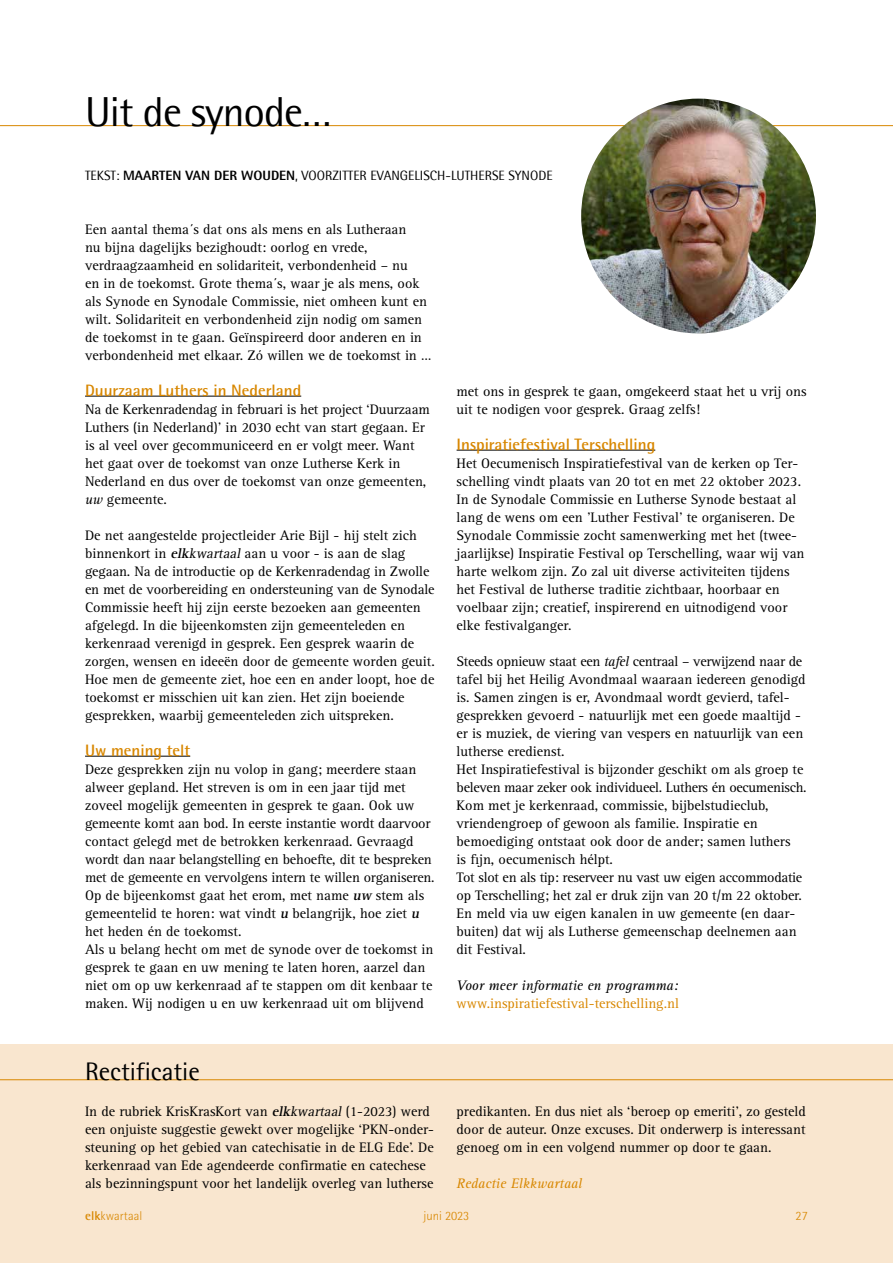
<style>
.page{position:relative;width:893px;height:1263px;background:#fff}
.page>*{position:absolute;margin:0;border:0;box-sizing:border-box;transform-origin:0 0}
.t1{font:42px "AT Rotis Semi Sans";letter-spacing:-.02em;color:#000}
.t2{font:25.5px "AT Rotis Semi Sans";color:#000}
.t3{font:700 16.5px "Rotis Semi Sans Std";color:#d88700}
.t4{font:14.25px/18px "Rotis Serif Std";color:#000}
.t5{font:14.25px "Rotis Serif Std";color:#d88700}
.t6{font:italic 14.25px "Rotis Serif Std";color:#000}
.t7{font:italic 14.25px "Rotis Serif Std";color:#d88700}
.t8{font:13.5px "AT Rotis Semi Sans";color:#000}
.t9{font:300 12.75px "Rotis Semi Sans Std";color:#d88700}
.s1{font-family:"Rotis Semi Sans Std";font-weight:800}
.s2{font-style:italic}
.s3{font-weight:700;font-style:italic}
.s4{font-weight:700}
</style>
<div class="page">
<hr style="left:85px;top:396px;width:216px;height:1px;background:#000">
<hr style="left:85px;top:756px;width:105px;height:1px;background:#000">
<hr style="left:457px;top:450px;width:198px;height:1px;background:#000">
<hr style="left:0;top:125px;width:893px;height:1px;background:#d88700">
<img style="left:581px;top:99px;width:235px;height:234px;border-radius:117px">
<div style="left:0;top:1044px;width:893px;height:219px;background:#f9e6cf"></div>
<hr style="left:0;top:1079px;width:893px;height:1px;background:#d88700">
<h1 class="t1" style="left:85px;top:87px;width:248px">Uit de synode…</h1>
<p class="t8" style="left:85px;top:167px;width:469px">TEKST: <span class="s1">MAARTEN VAN DER WOUDEN</span>, VOORZITTER EVANGELISCH-LUTHERSE SYNODE</p>
<p class="t4" style="left:85px;top:221px;width:348px">Een aantal thema´s dat ons als mens en als Lutheraan<br>nu bijna dagelijks bezighoudt: oorlog en vrede, verdraagzaamheid en solidariteit, verbondenheid – nu<br>en in de toekomst. Grote thema´s, waar je als mens, ook als Synode en Synodale Commissie, niet omheen kunt en wilt. Solidariteit en verbondenheid zijn nodig om samen de toekomst in te gaan. Geïnspireerd door anderen en in verbondenheid met elkaar. Zó willen we de toekomst in …</p>
<p class="t3" style="left:85px;top:380px;width:218px">Duurzaam Luthers in Nederland</p>
<p class="t4" style="left:85px;top:401px;width:346px">Na de Kerkenradendag in februari is het project ‘Duurzaam Luthers (in Nederland)’ in 2030 echt van start gegaan. Er is al veel over gecommuniceerd en er volgt meer. Want het gaat over de toekomst van onze Lutherse Kerk in Nederland en dus over de toekomst van onze gemeenten, <span class="s2">uw</span> gemeente.</p>
<p class="t4" style="left:85px;top:527px;width:351px">De net aangestelde projectleider Arie Bijl - hij stelt zich binnenkort in <span class="s3">elk</span><span class="s2">kwartaal</span> aan u voor - is aan de slag gegaan. Na de introductie op de Kerkenradendag in Zwolle en met de voorbereiding en ondersteuning van de Synodale Commissie heeft hij zijn eerste bezoeken aan gemeenten afgelegd. In die bijeenkomsten zijn gemeenteleden en kerkenraad verenigd in gesprek. Een gesprek waarin de zorgen, wensen en ideeën door de gemeente worden geuit.<br>Hoe men de gemeente ziet, hoe een en ander loopt, hoe de toekomst er misschien uit kan zien. Het zijn boeiende gesprekken, waarbij gemeenteleden zich uitspreken.</p>
<p class="t3" style="left:85px;top:740px;width:107px">Uw mening telt</p>
<p class="t4" style="left:85px;top:761px;width:351px">Deze gesprekken zijn nu volop in gang; meerdere staan alweer gepland. Het streven is om in een jaar tijd met zoveel mogelijk gemeenten in gesprek te gaan. Ook uw gemeente komt aan bod. In eerste instantie wordt daarvoor contact gelegd met de betrokken kerkenraad. Gevraagd wordt dan naar belangstelling en behoefte, dit te bespreken met de gemeente en vervolgens intern te willen organiseren.<br>Op de bijeenkomst gaat het erom, met name <span class="s3">uw</span> stem als gemeentelid te horen: wat vindt <span class="s3">u</span> belangrijk, hoe ziet <span class="s3">u </span>het heden én de toekomst.<br>Als u belang hecht om met de synode over de toekomst in gesprek te gaan en uw mening te laten horen, aarzel dan niet om op uw kerkenraad af te stappen om dit kenbaar te maken. Wij nodigen u en uw kerkenraad uit om blijvend</p>
<p class="t4" style="left:457px;top:383px;width:352px">met ons in gesprek te gaan, omgekeerd staat het u vrij ons uit te nodigen voor gesprek. Graag zelfs!</p>
<p class="t3" style="left:457px;top:434px;width:200px">Inspiratiefestival Terschelling</p>
<p class="t4" style="left:457px;top:455px;width:349px">Het Oecumenisch Inspiratiefestival van de kerken op Ter&shy;schelling vindt plaats van 20 tot en met 22 oktober 2023.<br>In de Synodale Commissie en Lutherse Synode bestaat al lang de wens om een 'Luther Festival' te organiseren. De Synodale Commissie zocht samenwerking met het (twee&shy;jaarlijkse) Inspiratie Festival op Terschelling, waar wij van harte welkom zijn. Zo zal uit diverse activiteiten tijdens het Festival de lutherse traditie zichtbaar, hoorbaar en voelbaar zijn; creatief, inspirerend en uitnodigend voor elke festivalganger.</p>
<p class="t4" style="left:457px;top:653px;width:351px">Steeds opnieuw staat een <span class="s2">tafel</span> centraal – verwijzend naar de tafel bij het Heilig Avondmaal waaraan iedereen genodigd is. Samen zingen is er, Avondmaal wordt gevierd, tafel&shy;gesprekken gevoerd - natuurlijk met een goede maaltijd - er is muziek, de viering van vespers en natuurlijk van een lutherse eredienst.<br>Het Inspiratiefestival is bijzonder geschikt om als groep te beleven maar zeker ook individueel. Luthers én oecumenisch.<br>Kom met je kerkenraad, commissie, bijbelstudieclub, vriendengroep of gewoon als familie. Inspiratie en bemoediging ontstaat ook door de ander; samen luthers<br>is fijn, oecumenisch hélpt.<br>Tot slot en als tip: reserveer nu vast uw eigen accommodatie op Terschelling; het zal er druk zijn van 20 t/m 22 oktober.<br>En meld via uw eigen kanalen in uw gemeente (en daar&shy;buiten) dat wij als Lutherse gemeenschap deelnemen aan dit Festival.</p>
<p class="t6" style="left:457px;top:977px;width:223px">Voor meer informatie en programma:</p>
<p class="t5" style="left:457px;top:995px;width:224px">www.inspiratiefestival-terschelling.nl</p>
<h2 class="t2" style="left:85px;top:1056px;width:116px">Rectificatie</h2>
<p class="t4" style="left:85px;top:1103px;width:350px">In de rubriek KrisKrasKort van <span class="s3">elk</span><span class="s2">kwartaal</span> (1-2023) werd een onjuiste suggestie gewekt over mogelijke ‘PKN-onder&shy;steuning op het gebied van catechisatie in de ELG Ede’. De kerkenraad van Ede agendeerde confirmatie en catechese als bezinningspunt voor het landelijk overleg van lutherse</p>
<p class="t4" style="left:457px;top:1103px;width:351px;text-align:justify">predikanten. En dus niet als ‘beroep op emeriti’, zo gesteld door de auteur. Onze excuses. Dit onderwerp is interessant genoeg om in een volgend nummer op door te gaan.</p>
<p class="t7" style="left:457px;top:1175px;width:127px">Redactie Elkkwartaal</p>
<p class="t9" style="left:85px;top:1208px;width:59px"><span class="s4">elk</span>kwartaal</p>
<p class="t9" style="left:424px;top:1208px;width:47px">juni 2023</p>
<p class="t9" style="left:796px;top:1208px;width:14px">27</p>
</div>
